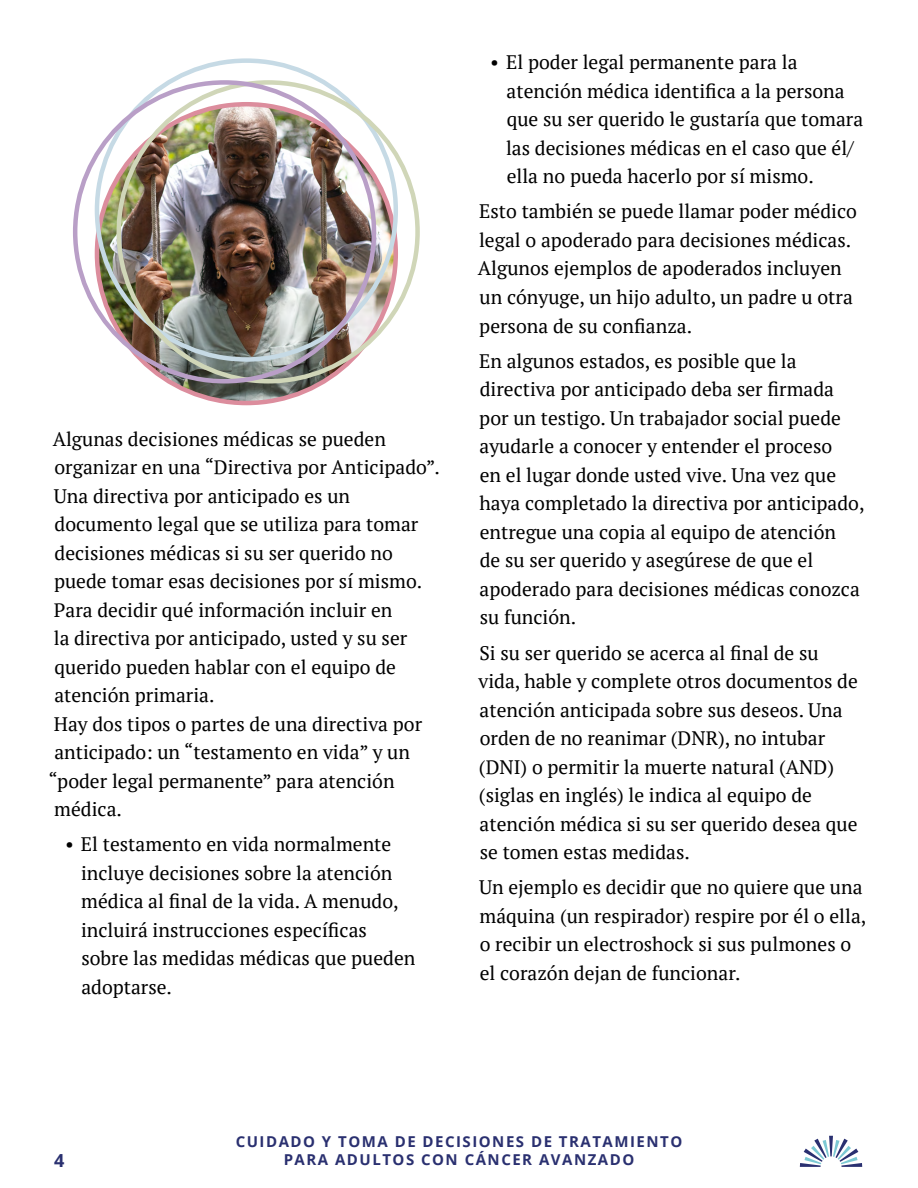
<style>
.page{position:relative;width:918px;height:1188px;background:#fff}
.page>*{position:absolute;margin:0;border:0;box-sizing:border-box;transform-origin:0 0}
.t1{font:19.5px/28.5px "PT Serif";color:#000}
.t2{font:700 18px "Open Sans";color:#2a3070}
.t3{font:700 15px/18px "Open Sans";letter-spacing:.1em;color:#2a3070;text-align:center}
</style>
<div class="page">
<svg style="left:800px;top:1136px;width:62px;height:31px"></svg>
<img style="left:97px;top:104px;width:299px;height:299px;border-radius:149px">
<p class="t1" style="left:53px;top:424px;width:335px">Algunas decisiones médicas se pueden</p>
<p class="t1" style="left:55px;top:453px;width:387px">organizar en una “Directiva por Anticipado”.</p>
<p class="t1" style="left:54px;top:481px;width:298px">Una directiva por anticipado es un</p>
<p class="t1" style="left:55px;top:510px;width:365px">documento legal que se utiliza para tomar</p>
<p class="t1" style="left:55px;top:538px;width:340px">decisiones médicas si su ser querido no</p>
<p class="t1" style="left:54px;top:567px;width:370px">puede tomar esas decisiones por sí mismo.</p>
<p class="t1" style="left:54px;top:595px;width:340px">Para decidir qué información incluir en</p>
<p class="t1" style="left:54px;top:624px;width:355px">la directiva por anticipado, usted y su ser</p>
<p class="t1" style="left:55px;top:652px;width:343px">querido pueden hablar con el equipo de</p>
<p class="t1" style="left:54px;top:681px;width:162px">atención primaria.</p>
<p class="t1" style="left:54px;top:709px;width:370px">Hay dos tipos o partes de una directiva por</p>
<p class="t1" style="left:54px;top:738px;width:357px">anticipado: un “testamento en vida” y un</p>
<p class="t1" style="left:49px;top:766px;width:347px">“poder legal permanente” para atención</p>
<p class="t1" style="left:54px;top:795px;width:69px">médica.</p>
<p class="t1" style="left:81px;top:830px;width:336px;text-indent:-16px">• El testamento en vida normalmente incluye decisiones sobre la atención médica al final de la vida. A menudo, incluirá instrucciones específicas sobre las medidas médicas que pueden adoptarse.</p>
<p class="t1" style="left:506px;top:48px;width:359px;text-indent:-16px">• El poder legal permanente para la atención médica identifica a la persona que su ser querido le gustaría que tomara las decisiones médicas en el caso que él/ ella no pueda hacerlo por sí mismo.</p>
<p class="t1" style="left:478px;top:197px;width:381px">Esto también se puede llamar poder médico legal o apoderado para decisiones médicas.<br>Algunos ejemplos de apoderados incluyen un cónyuge, un hijo adulto, un padre u otra persona de su confianza.</p>
<p class="t1" style="left:479px;top:346px;width:387px">En algunos estados, es posible que la directiva por anticipado deba ser firmada por un testigo. Un trabajador social puede ayudarle a conocer y entender el proceso<br>en el lugar donde usted vive. Una vez que haya completado la directiva por anticipado, entregue una copia al equipo de atención<br>de su ser querido y asegúrese de que el apoderado para decisiones médicas conozca su función.</p>
<p class="t1" style="left:478px;top:638px;width:381px">Si su ser querido se acerca al final de su vida, hable y complete otros documentos de atención anticipada sobre sus deseos. Una orden de no reanimar (DNR), no intubar (DNI) o permitir la muerte natural (AND) (siglas en inglés) le indica al equipo de atención médica si su ser querido desea que se tomen estas medidas.</p>
<p class="t1" style="left:479px;top:873px;width:389px">Un ejemplo es decidir que no quiere que una máquina (un respirador) respire por él o ella, o recibir un electroshock si sus pulmones o el corazón dejan de funcionar.</p>
<p class="t2" style="left:54px;top:1148px;width:12px">4</p>
<p class="t3" style="left:236px;top:1132px;width:448px">CUIDADO Y TOMA DE DECISIONES DE TRATAMIENTO<br>PARA ADULTOS CON CÁNCER AVANZADO</p>
</div>
